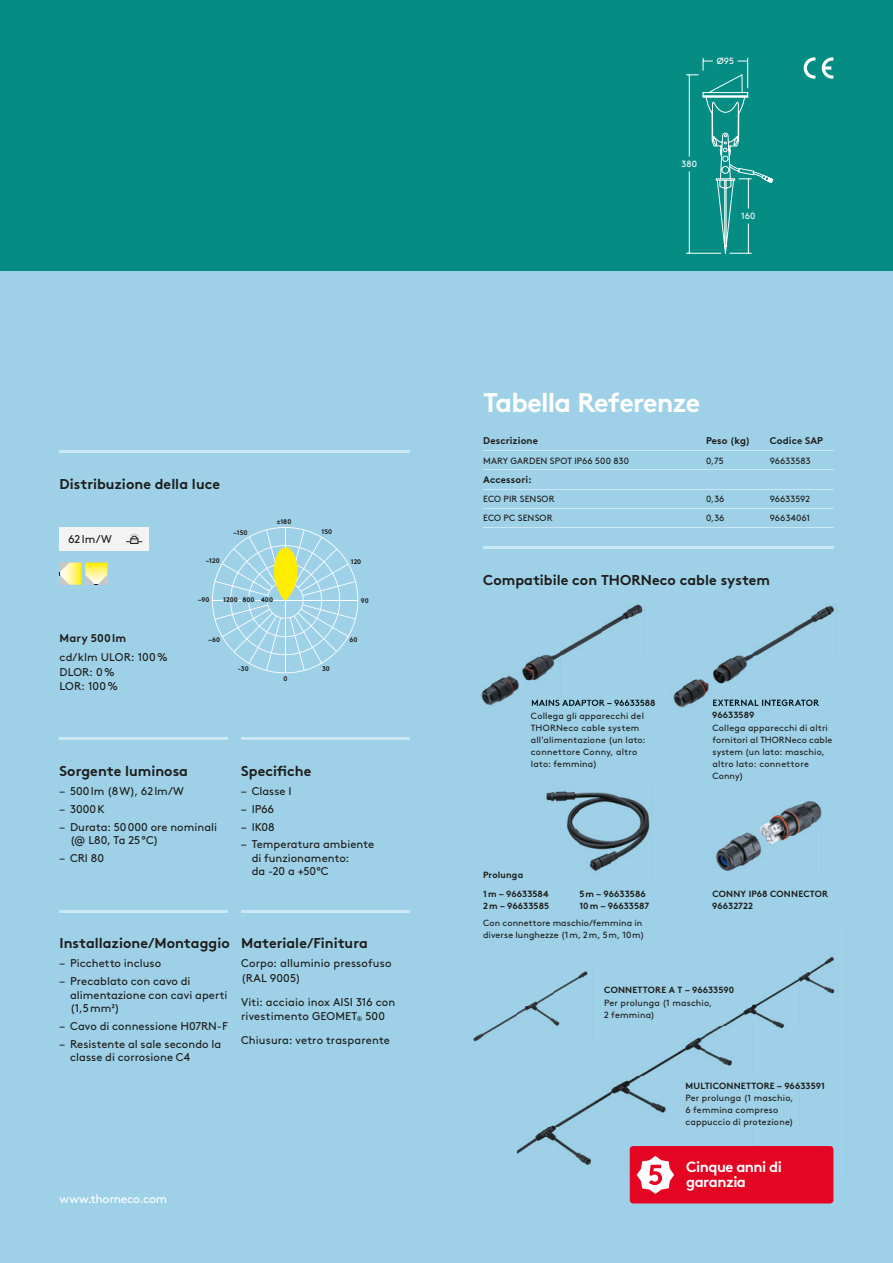
<style>
.page{position:relative;width:893px;height:1263px;background:#9ed1e8}
.page>*{position:absolute;margin:0;border:0;box-sizing:border-box;transform-origin:0 0}
.t1{font:700 27px "Brown";letter-spacing:-.035em;color:#fff}
.t2{font:700 14.7px/14.7px "Brown";letter-spacing:-.035em;color:#fff}
.t3{font:700 14.25px "Brown";color:#1d1d1b}
.t4{font:12px "Brown";letter-spacing:-.02em;color:#fff}
.t5{font:11.25px/13.5px "Brown";letter-spacing:.005em;color:#1d1d1b}
.t6{font:700 11.25px "Brown";letter-spacing:.01em;color:#1d1d1b}
.t7{font:700 9.75px "Brown";letter-spacing:.015em;color:#1d1d1b}
.t8{font:9px/12px "Brown";letter-spacing:.015em;color:#1d1d1b}
.t9{font:700 9px/12px "Brown";letter-spacing:.005em;color:#1d1d1b}
.t10{font:9px "Brown";letter-spacing:.005em;color:#fff}
.t11{font:700 6.75px "Brown";color:#1d1d1b}
.s1{font-size:6.6px}
</style>
<div class="page">
<img style="left:799px;top:956px;width:36px;height:222px">
<img style="left:721px;top:1006px;width:31px;height:20px">
<img style="left:752px;top:978px;width:47px;height:51px">
<img style="left:518px;top:1026px;width:214px;height:152px">
<div style="left:0;top:0;width:893px;height:270px;background:#058c83"></div>
<hr style="left:60px;top:451px;width:350px;height:2px;background:#cae8f4">
<hr style="left:483px;top:546px;width:350px;height:3px;background:#cae8f4">
<hr style="left:60px;top:738px;width:168px;height:2px;background:#cae8f4">
<hr style="left:241px;top:738px;width:169px;height:2px;background:#cae8f4">
<hr style="left:60px;top:910px;width:168px;height:2px;background:#cae8f4">
<hr style="left:241px;top:910px;width:169px;height:2px;background:#cae8f4">
<svg style="left:60px;top:563px;width:47px;height:22px"></svg>
<div style="left:60px;top:527px;width:89px;height:24px;background:#f3f3f3"></div>
<svg style="left:126px;top:534px;width:16px;height:10px"></svg>
<hr style="left:483px;top:450px;width:223px;height:1px;background:#cae8f4">
<hr style="left:706px;top:450px;width:64px;height:1px;background:#cae8f4">
<hr style="left:770px;top:450px;width:63px;height:1px;background:#cae8f4">
<hr style="left:483px;top:469px;width:223px;height:1px;background:#cae8f4">
<hr style="left:706px;top:469px;width:64px;height:1px;background:#cae8f4">
<hr style="left:770px;top:469px;width:63px;height:1px;background:#cae8f4">
<hr style="left:483px;top:489px;width:223px;height:1px;background:#cae8f4">
<hr style="left:706px;top:489px;width:64px;height:1px;background:#cae8f4">
<hr style="left:770px;top:489px;width:63px;height:1px;background:#cae8f4">
<hr style="left:483px;top:508px;width:223px;height:1px;background:#cae8f4">
<hr style="left:706px;top:508px;width:64px;height:1px;background:#cae8f4">
<hr style="left:770px;top:508px;width:63px;height:1px;background:#cae8f4">
<hr style="left:483px;top:527px;width:223px;height:1px;background:#cae8f4">
<hr style="left:706px;top:527px;width:64px;height:1px;background:#cae8f4">
<hr style="left:770px;top:527px;width:63px;height:1px;background:#cae8f4">
<svg style="left:212px;top:527px;width:146px;height:146px"></svg>
<svg style="left:686px;top:57px;width:87px;height:197px"></svg>
<img style="left:481px;top:604px;width:162px;height:102px">
<img style="left:532px;top:699px;width:73px;height:7px">
<img style="left:606px;top:699px;width:38px;height:7px">
<img style="left:673px;top:605px;width:161px;height:102px">
<img style="left:713px;top:699px;width:106px;height:7px">
<img style="left:546px;top:791px;width:104px;height:80px">
<img style="left:716px;top:801px;width:105px;height:70px">
<img style="left:473px;top:971px;width:119px;height:74px">
<svg style="left:804px;top:57px;width:11px;height:22px"></svg>
<svg style="left:822px;top:57px;width:11px;height:22px"></svg>
<div style="left:630px;top:1146px;width:203px;height:57px;background:#e40522;border-radius:3px"></div>
<svg style="left:637px;top:1156px;width:37px;height:38px"></svg>
<h3 class="t3" style="left:60px;top:472px;width:162px">Distribuzione della luce</h3>
<p class="t5" style="left:68px;top:532px;width:45px">62 lm/W</p>
<p class="t11" style="left:233px;top:527px;width:16px">–150</p>
<p class="t11" style="left:277px;top:516px;width:16px">±180</p>
<p class="t11" style="left:322px;top:526px;width:12px">150</p>
<p class="t6" style="left:60px;top:629px;width:68px">Mary 500 lm</p>
<p class="t5" style="left:60px;top:649px;width:110px;line-height:14.2px">cd/klm ULOR: 100 %<br>DLOR: 0 %<br>LOR: 100 %</p>
<p class="t11" style="left:206px;top:555px;width:16px">–120</p>
<p class="t11" style="left:351px;top:556px;width:12px">120</p>
<p class="t11" style="left:198px;top:594px;width:13px">–90</p>
<p class="t11" style="left:361px;top:595px;width:10px">90</p>
<p class="t11" style="left:209px;top:634px;width:13px">–60</p>
<p class="t11" style="left:223px;top:594px;width:51px">1200 800 400</p>
<p class="t11" style="left:350px;top:634px;width:10px">60</p>
<p class="t11" style="left:238px;top:663px;width:13px">-30</p>
<p class="t11" style="left:284px;top:673px;width:6px">0</p>
<p class="t11" style="left:322px;top:663px;width:9px">30</p>
<h3 class="t3" style="left:60px;top:759px;width:130px">Sorgente luminosa</h3>
<p class="t5" style="left:60px;top:783px;width:126px">– 500 lm (8 W), 62 lm/W</p>
<p class="t5" style="left:60px;top:801px;width:47px">– 3000 K</p>
<p class="t5" style="left:70px;top:819px;width:148px;text-indent:-11px">– Durata: 50 000 ore nominali (@ L80, Ta 25 °C)</p>
<p class="t5" style="left:60px;top:850px;width:46px">– CRI 80</p>
<h3 class="t3" style="left:241px;top:759px;width:72px">Specifiche</h3>
<p class="t5" style="left:241px;top:783px;width:52px">– Classe I</p>
<p class="t5" style="left:241px;top:801px;width:35px">– IP66</p>
<p class="t5" style="left:241px;top:819px;width:35px">– IK08</p>
<p class="t5" style="left:252px;top:837px;width:124px;text-indent:-11px">– Temperatura ambiente di funzionamento:<br>da -20 a +50°C</p>
<h3 class="t3" style="left:60px;top:932px;width:310px">Installazione/Montaggio Materiale/Finitura</h3>
<p class="t5" style="left:241px;top:955px;width:152px;line-height:14.2px">Corpo: alluminio pressofuso (RAL 9005)</p>
<p class="t5" style="left:241px;top:994px;width:156px;line-height:14.2px">Viti: acciaio inox AISI 316 con rivestimento GEOMET<span class="s1">®</span> 500</p>
<p class="t5" style="left:241px;top:1032px;width:150px">Chiusura: vetro trasparente</p>
<p class="t5" style="left:60px;top:956px;width:103px">– Picchetto incluso</p>
<p class="t5" style="left:70px;top:973px;width:159px;text-indent:-11px">– Precablato con cavo di alimentazione con cavi aperti (1,5 mm²)</p>
<p class="t5" style="left:60px;top:1018px;width:170px">– Cavo di connessione H07RN-F</p>
<p class="t5" style="left:70px;top:1036px;width:153px;text-indent:-11px">– Resistente al sale secondo la classe di corrosione C4</p>
<h3 class="t4" style="left:60px;top:1190px;width:109px">www.thorneco.com</h3>
<p class="t10" style="left:717px;top:54px;width:19px">Ø95</p>
<p class="t10" style="left:681px;top:157px;width:17px">380</p>
<p class="t10" style="left:741px;top:209px;width:16px">160</p>
<h1 class="t1" style="left:483px;top:381px;width:219px">Tabella Referenze</h1>
<p class="t7" style="left:483px;top:433px;width:56px">Descrizione</p>
<p class="t7" style="left:706px;top:433px;width:46px">Peso (kg)</p>
<p class="t7" style="left:770px;top:433px;width:55px">Codice SAP</p>
<p class="t8" style="left:483px;top:454px;width:147px">MARY GARDEN SPOT IP66 500 830</p>
<p class="t8" style="left:706px;top:454px;width:19px">0,75</p>
<p class="t8" style="left:770px;top:454px;width:42px">96633583</p>
<p class="t7" style="left:483px;top:472px;width:50px">Accessori:</p>
<p class="t8" style="left:483px;top:492px;width:73px">ECO PIR SENSOR</p>
<p class="t8" style="left:706px;top:492px;width:20px">0,36</p>
<p class="t8" style="left:770px;top:492px;width:42px">96633592</p>
<p class="t8" style="left:483px;top:511px;width:71px">ECO PC SENSOR</p>
<p class="t8" style="left:706px;top:511px;width:20px">0,36</p>
<p class="t8" style="left:770px;top:511px;width:42px">96634061</p>
<h3 class="t3" style="left:483px;top:568px;width:289px">Compatibile con THORNeco cable system</h3>
<p class="t8" style="left:531px;top:709px;width:116px">Collega gli apparecchi del<br>THORNeco cable system all'alimentazione (un lato: connettore Conny, altro lato: femmina)</p>
<p class="t9" style="left:712px;top:708px;width:44px">96633589</p>
<p class="t8" style="left:712px;top:721px;width:122px">Collega apparecchi di altri fornitori al THORNeco cable system (un lato: maschio, altro lato: connettore<br>Conny)</p>
<p class="t9" style="left:483px;top:868px;width:42px">Prolunga</p>
<p class="t9" style="left:579px;top:887px;width:72px">5 m – 96633586<br>10 m – 96633587</p>
<p class="t8" style="left:483px;top:916px;width:163px">Con connettore maschio/femmina in diverse lunghezze (1 m, 2 m, 5 m, 10 m)</p>
<p class="t9" style="left:483px;top:887px;width:68px">1 m – 96633584<br>2 m – 96633585</p>
<p class="t9" style="left:712px;top:887px;width:118px">CONNY IP68 CONNECTOR<br>96632722</p>
<p class="t9" style="left:604px;top:983px;width:131px">CONNETTORE A T – 96633590</p>
<p class="t8" style="left:604px;top:996px;width:110px">Per prolunga (1 maschio,<br>2 femmina)</p>
<p class="t9" style="left:685px;top:1078px;width:141px">MULTICONNETTORE – 96633591</p>
<p class="t8" style="left:685px;top:1091px;width:110px">Per prolunga (1 maschio,<br>6 femmina compreso cappuccio di protezione)</p>
<h2 class="t2" style="left:686px;top:1158px;width:97px">Cinque anni di garanzia</h2>
</div>
